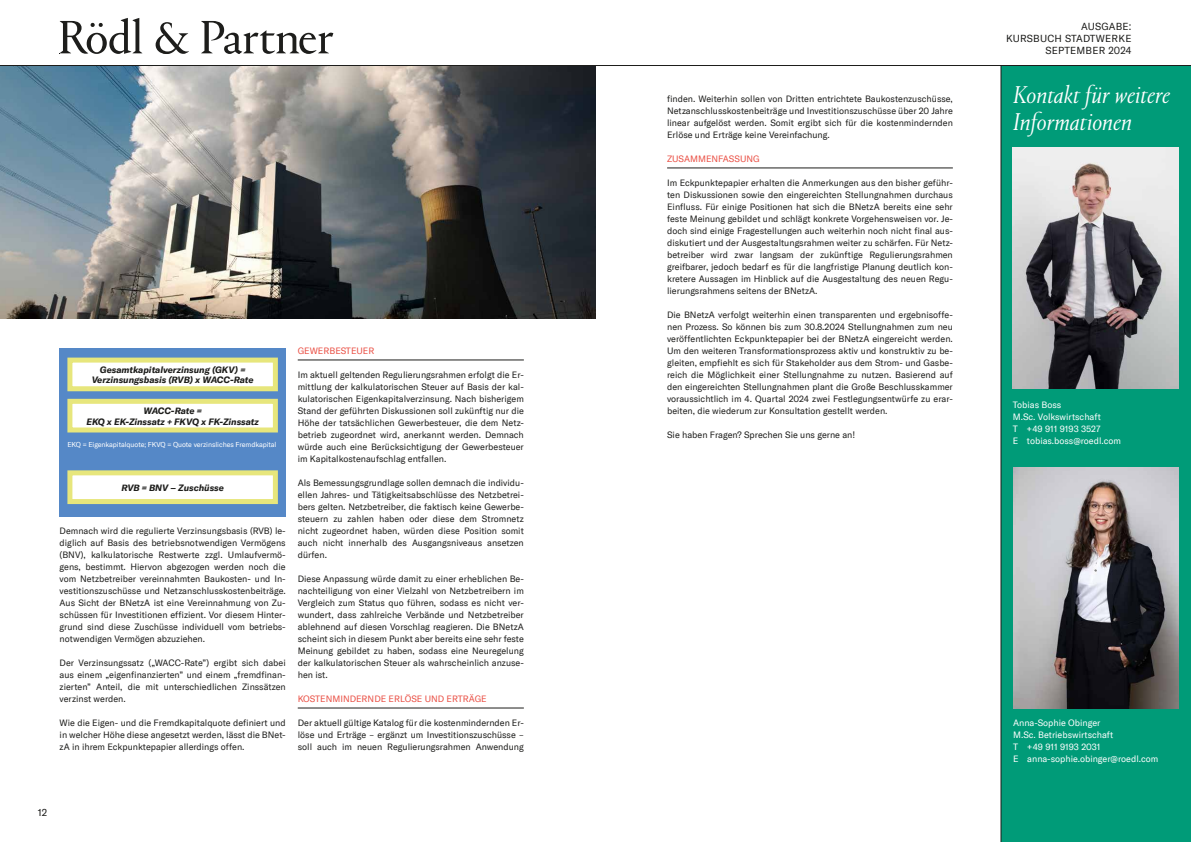
<style>
.page{position:relative;width:1191px;height:842px;background:#fff}
.page>*{position:absolute;margin:0;border:0;box-sizing:border-box;transform-origin:0 0}
.t1{font:italic 300 25px/27px "Portrait TT";color:#fff}
.t2{font:10px/12px "GT America";letter-spacing:.02em;color:#1d1d1b;text-align:right}
.t3{font:9px/12px "GT America";color:#1d1d1b;text-align:justify}
.t4{font:9px/12px "GT America";color:#fff}
.t5{font:italic 700 9px/10.8px "GT America";color:#1d1d1b;text-align:center}
.t6{font:9px "GT America";color:#ea5045}
.t7{font:7px "GT America";letter-spacing:-.01em;color:#fff}
</style>
<div class="page">
<hr style="left:0;top:65px;width:1191px;height:1px;background:#1d1d1b">
<svg style="left:60px;top:18px;width:273px;height:36px"></svg>
<hr style="left:667px;top:168px;width:286px;height:1px;background:#1d1d1b">
<div style="left:1001px;top:66px;width:190px;height:776px;background:#009b78"></div>
<hr style="left:1000px;top:66px;width:1px;height:776px;background:#1d1d1b">
<img style="left:1013px;top:468px;width:166px;height:241px">
<img style="left:1012px;top:148px;width:166px;height:241px">
<hr style="left:298px;top:360px;width:226px;height:1px;background:#1d1d1b">
<hr style="left:298px;top:708px;width:226px;height:1px;background:#1d1d1b">
<img style="left:0;top:66px;width:595px;height:252px">
<div style="left:60px;top:348px;width:226px;height:168px;background:#5588c7"></div>
<div style="left:70px;top:360px;width:205px;height:29px;background:#fff"></div>
<div style="left:67px;top:358px;width:211px;height:33px;border:5px solid #e7e67c"></div>
<div style="left:70px;top:401px;width:205px;height:29px;background:#fff"></div>
<div style="left:67px;top:399px;width:211px;height:33px;border:5px solid #e7e67c"></div>
<div style="left:70px;top:473px;width:205px;height:29px;background:#fff"></div>
<div style="left:67px;top:470px;width:211px;height:34px;border:5px solid #e7e67c"></div>
<p class="t5" style="left:92px;top:364px;width:163px">Gesamtkapitalverzinsung (GKV) =<br>Verzinsungsbasis (RVB) x WACC-Rate</p>
<p class="t5" style="left:86px;top:405px;width:174px">WACC-Rate =<br>EKQ x EK-Zinssatz + FKVQ x FK-Zinssatz</p>
<p class="t7" style="left:67px;top:440px;width:211px">EKQ = Eigenkapitalquote; FKVQ = Quote verzinsliches Fremdkapital</p>
<p class="t5" style="left:121px;top:482px;width:104px">RVB = BNV – Zuschüsse</p>
<p class="t3" style="left:60px;top:525px;width:228px">Demnach wird die regulierte Verzinsungsbasis (RVB) le&shy;diglich auf Basis des betriebsnotwendigen Vermögens (BNV), kalkulatorische Restwerte zzgl. Umlaufvermö&shy;gens, bestimmt. Hiervon abgezogen werden noch die vom Netzbetreiber vereinnahmten Baukosten- und In&shy;vestitionszuschüsse und Netzanschlusskostenbeiträge.<br>Aus Sicht der BNetzA ist eine Vereinnahmung von Zu&shy;schüssen für Investitionen effizient. Vor diesem Hinter&shy;grund sind diese Zuschüsse individuell vom betriebs&shy;notwendigen Vermögen abzuziehen.</p>
<p class="t3" style="left:60px;top:657px;width:228px">Der Verzinsungssatz („WACC-Rate”) ergibt sich dabei aus einem „eigenfinanzierten” und einem „fremdfinan&shy;zierten” Anteil, die mit unterschiedlichen Zinssätzen verzinst werden.</p>
<p class="t3" style="left:60px;top:717px;width:228px">Wie die Eigen- und die Fremdkapitalquote definiert und in welcher Höhe diese angesetzt werden, lässt die BNet&shy;zA in ihrem Eckpunktepapier allerdings offen.</p>
<p class="t6" style="left:298px;top:346px;width:78px">GEWERBESTEUER</p>
<p class="t3" style="left:298px;top:369px;width:228px">Im aktuell geltenden Regulierungsrahmen erfolgt die Er&shy;mittlung der kalkulatorischen Steuer auf Basis der kal&shy;kulatorischen Eigenkapitalverzinsung. Nach bisherigem Stand der geführten Diskussionen soll zukünftig nur die Höhe der tatsächlichen Gewerbesteuer, die dem Netz&shy;betrieb zugeordnet wird, anerkannt werden. Demnach würde auch eine Berücksichtigung der Gewerbesteuer im Kapitalkostenaufschlag entfallen.</p>
<p class="t3" style="left:298px;top:477px;width:228px">Als Bemessungsgrundlage sollen demnach die individu&shy;ellen Jahres- und Tätigkeitsabschlüsse des Netzbetrei&shy;bers gelten. Netzbetreiber, die faktisch keine Gewerbe&shy;steuern zu zahlen haben oder diese dem Stromnetz nicht zugeordnet haben, würden diese Position somit auch nicht innerhalb des Ausgangsniveaus ansetzen dürfen.</p>
<p class="t3" style="left:298px;top:573px;width:228px">Diese Anpassung würde damit zu einer erheblichen Be&shy;nachteiligung von einer Vielzahl von Netzbetreibern im Vergleich zum Status quo führen, sodass es nicht ver&shy;wundert, dass zahlreiche Verbände und Netzbetreiber ablehnend auf diesen Vorschlag reagieren. Die BNetzA scheint sich in diesem Punkt aber bereits eine sehr feste Meinung gebildet zu haben, sodass eine Neuregelung der kalkulatorischen Steuer als wahrscheinlich anzuse&shy;hen ist.</p>
<p class="t6" style="left:298px;top:693px;width:191px">KOSTENMINDERNDE ERLÖSE UND ERTRÄGE</p>
<p class="t3" style="left:298px;top:717px;width:228px">Der aktuell gültige Katalog für die kostenmindernden Er&shy;löse und Erträge – ergänzt um Investitionszuschüsse – soll auch im neuen Regulierungsrahmen Anwendung</p>
<p class="t2" style="left:38px;top:806px;width:11px">12</p>
<p class="t3" style="left:667px;top:93px;width:287px">finden. Weiterhin sollen von Dritten entrichtete Baukostenzuschüsse, Netzanschlusskostenbeiträge und Investitionszuschüsse über 20 Jahre linear aufgelöst werden. Somit ergibt sich für die kostenmindernden Erlöse und Erträge keine Vereinfachung.</p>
<p class="t6" style="left:667px;top:154px;width:94px">ZUSAMMENFASSUNG</p>
<p class="t3" style="left:667px;top:177px;width:287px">Im Eckpunktepapier erhalten die Anmerkungen aus den bisher geführ&shy;ten Diskussionen sowie den eingereichten Stellungnahmen durchaus Einfluss. Für einige Positionen hat sich die BNetzA bereits eine sehr feste Meinung gebildet und schlägt konkrete Vorgehensweisen vor. Je&shy;doch sind einige Fragestellungen auch weiterhin noch nicht final aus&shy;diskutiert und der Ausgestaltungsrahmen weiter zu schärfen. Für Netz&shy;betreiber wird zwar langsam der zukünftige Regulierungsrahmen greifbarer, jedoch bedarf es für die langfristige Planung deutlich kon&shy;kretere Aussagen im Hinblick auf die Ausgestaltung des neuen Regu&shy;lierungsrahmens seitens der BNetzA.</p>
<p class="t3" style="left:667px;top:309px;width:287px">Die BNetzA verfolgt weiterhin einen transparenten und ergebnisoffe&shy;nen Prozess. So können bis zum 30.8.2024 Stellungnahmen zum neu veröffentlichten Eckpunktepapier bei der BNetzA eingereicht werden.<br>Um den weiteren Transformationsprozess aktiv und konstruktiv zu be&shy;gleiten, empfiehlt es sich für Stakeholder aus dem Strom- und Gasbe&shy;reich die Möglichkeit einer Stellungnahme zu nutzen. Basierend auf den eingereichten Stellungnahmen plant die Große Beschlusskammer voraussichtlich im 4. Quartal 2024 zwei Festlegungsentwürfe zu erar&shy;beiten, die wiederum zur Konsultation gestellt werden.</p>
<p class="t3" style="left:667px;top:429px;width:190px">Sie haben Fragen? Sprechen Sie uns gerne an!</p>
<p class="t2" style="left:1006px;top:20px;width:127px">AUSGABE:<br>KURSBUCH STADTWERKE<br>SEPTEMBER 2024</p>
<h1 class="t1" style="left:1013px;top:81px;width:159px">Kontakt für weitere<br>Informationen</h1>
<p class="t4" style="left:1012px;top:399px;width:110px">Tobias Boss<br>M.Sc. Volkswirtschaft<br>T +49 911 9193 3527<br>E tobias.boss@roedl.com</p>
<p class="t4" style="left:1013px;top:717px;width:147px">Anna-Sophie Obinger<br>M.Sc. Betriebswirtschaft<br>T +49 911 9193 2031<br>E anna-sophie.obinger@roedl.com</p>
</div>
